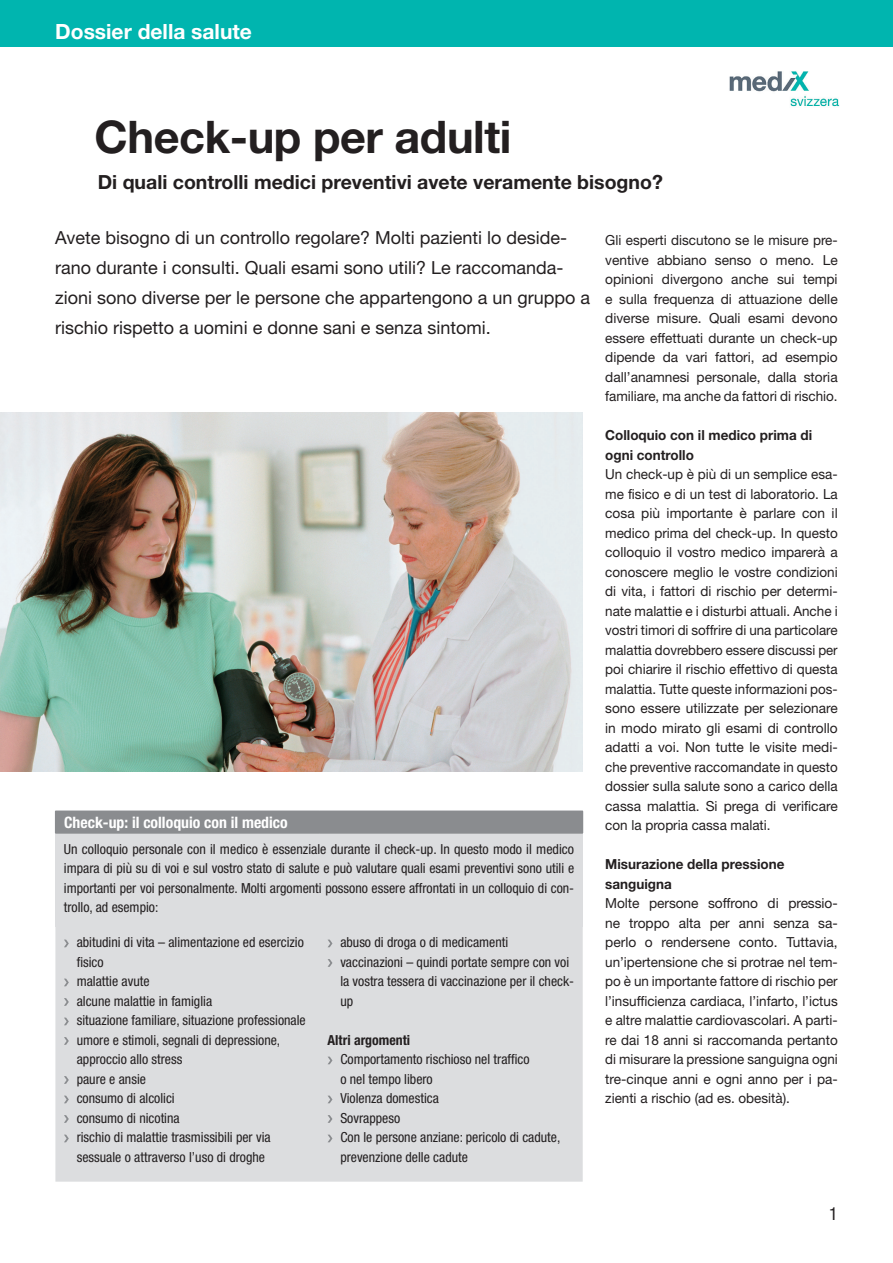
<style>
.page{position:relative;width:893px;height:1263px;background:#fff}
.page>*{position:absolute;margin:0;border:0;box-sizing:border-box;transform-origin:0 0}
.t1{font:700 45px "Helvetica Neue LT Std";letter-spacing:-.01em;color:#231f20}
.t2{font:700 21px "Helvetica Neue LT Std";color:#fff}
.t3{font:700 19.5px "Helvetica Neue LT Std";color:#231f20}
.t4{font:18px/30px "Helvetica Neue LT Std";color:#231f20}
.t5{font:condensed 18px "Helvetica Neue LT Std";color:#231f20}
.t6{font:700 condensed 15.75px "Helvetica Neue LT Std";color:#fff}
.t7{font:13.8px/19.5px "Helvetica Neue LT Std";color:#231f20;text-align:justify}
.t8{font:condensed 13.8px/19.5px "Helvetica Neue LT Std";color:#231f20}
.t9{font:700 13.8px/19.5px "Helvetica Neue LT Std";color:#231f20}
.t10{font:700 condensed 13.8px "Helvetica Neue LT Std";color:#231f20}
</style>
<div class="page">
<div style="left:55px;top:811px;width:528px;height:22px;background:#8a8c8f"></div>
<div style="left:55px;top:833px;width:528px;height:93px;background:#dcdddf"></div>
<div style="left:55px;top:926px;width:528px;height:256px;background:#dcdddf"></div>
<hr style="left:55px;top:833px;width:264px;height:1px;background:#8a8c8f">
<hr style="left:319px;top:833px;width:264px;height:1px;background:#8a8c8f">
<svg style="left:64px;top:939px;width:5px;height:8px"></svg>
<svg style="left:64px;top:978px;width:5px;height:8px"></svg>
<svg style="left:64px;top:998px;width:5px;height:8px"></svg>
<svg style="left:64px;top:1017px;width:5px;height:8px"></svg>
<svg style="left:64px;top:1037px;width:5px;height:8px"></svg>
<svg style="left:64px;top:1076px;width:5px;height:8px"></svg>
<svg style="left:64px;top:1095px;width:5px;height:8px"></svg>
<svg style="left:64px;top:1115px;width:5px;height:8px"></svg>
<svg style="left:64px;top:1134px;width:5px;height:8px"></svg>
<svg style="left:328px;top:939px;width:4px;height:8px"></svg>
<svg style="left:328px;top:959px;width:4px;height:8px"></svg>
<svg style="left:328px;top:1056px;width:4px;height:8px"></svg>
<svg style="left:328px;top:1095px;width:4px;height:8px"></svg>
<svg style="left:328px;top:1115px;width:4px;height:8px"></svg>
<svg style="left:328px;top:1134px;width:4px;height:8px"></svg>
<img style="left:0;top:412px;width:582px;height:360px">
<div style="left:0;top:0;width:893px;height:47px;background:#00b5af"></div>
<img style="left:729px;top:71px;width:111px;height:36px">
<h2 class="t2" style="left:55px;top:18px;width:198px">Dossier della salute</h2>
<h1 class="t1" style="left:95px;top:109px;width:418px">Check-up per adulti</h1>
<h3 class="t3" style="left:98px;top:170px;width:567px">Di quali controlli medici preventivi avete veramente bisogno?</h3>
<p class="t4" style="left:55px;top:222px;width:536px">Avete bisogno di un controllo regolare? Molti pazienti lo deside&shy;rano durante i consulti. Quali esami sono utili? Le raccomanda&shy;zioni sono diverse per le persone che appartengono a un gruppo a rischio rispetto a uomini e donne sani e senza sintomi.</p>
<p class="t6" style="left:64px;top:813px;width:225px">Check-up: il colloquio con il medico</p>
<p class="t8" style="left:64px;top:839px;width:512px;text-align:justify">Un colloquio personale con il medico è essenziale durante il check-up. In questo modo il medico impara di più su di voi e sul vostro stato di salute e può valutare quali esami preventivi sono utili e importanti per voi personalmente. Molti argomenti possono essere affrontati in un colloquio di con&shy;trollo, ad esempio:</p>
<p class="t8" style="left:77px;top:932px;width:231px">abitudini di vita – alimentazione ed esercizio fisico<br>malattie avute<br>alcune malattie in famiglia<br>situazione familiare, situazione professionale umore e stimoli, segnali di depressione, approccio allo stress<br>paure e ansie<br>consumo di alcolici<br>consumo di nicotina<br>rischio di malattie trasmissibili per via sessuale o attraverso l’uso di droghe</p>
<p class="t8" style="left:340px;top:932px;width:235px">abuso di droga o di medicamenti vaccinazioni – quindi portate sempre con voi la vostra tessera di vaccinazione per il check&shy;up</p>
<p class="t10" style="left:328px;top:1031px;width:84px">Altri argomenti</p>
<p class="t8" style="left:340px;top:1049px;width:222px">Comportamento rischioso nel traffico<br>o nel tempo libero<br>Violenza domestica<br>Sovrappeso<br>Con le persone anziane: pericolo di cadute, prevenzione delle cadute</p>
<p class="t7" style="left:605px;top:230px;width:234px">Gli esperti discutono se le misure pre&shy;ventive abbiano senso o meno. Le opinioni divergono anche sui tempi e sulla frequenza di attuazione delle diverse misure. Quali esami devono essere effettuati durante un check-up dipende da vari fattori, ad esempio dall’anamnesi personale, dalla storia familiare, ma anche da fattori di rischio.</p>
<p class="t9" style="left:605px;top:425px;width:208px">Colloquio con il medico prima di ogni controllo</p>
<p class="t7" style="left:605px;top:464px;width:234px">Un check-up è più di un semplice esa&shy;me fisico e di un test di laboratorio. La cosa più importante è parlare con il medico prima del check-up. In questo colloquio il vostro medico imparerà a conoscere meglio le vostre condizioni di vita, i fattori di rischio per determi&shy;nate malattie e i disturbi attuali. Anche i vostri timori di soffrire di una particolare malattia dovrebbero essere discussi per poi chiarire il rischio effettivo di questa malattia. Tutte queste informazioni pos&shy;sono essere utilizzate per selezionare in modo mirato gli esami di controllo adatti a voi. Non tutte le visite medi&shy;che preventive raccomandate in questo dossier sulla salute sono a carico della cassa malattia. Si prega di verificare con la propria cassa malati.</p>
<p class="t9" style="left:605px;top:854px;width:181px">Misurazione della pressione sanguigna</p>
<p class="t7" style="left:605px;top:893px;width:234px">Molte persone soffrono di pressio&shy;ne troppo alta per anni senza sa&shy;perlo o rendersene conto. Tuttavia, un’ipertensione che si protrae nel tem&shy;po è un importante fattore di rischio per l’insufficienza cardiaca, l’infarto, l’ictus e altre malattie cardiovascolari. A parti&shy;re dai 18 anni si raccomanda pertanto di misurare la pressione sanguigna ogni tre-cinque anni e ogni anno per i pa&shy;zienti a rischio (ad es. obesità).</p>
<h3 class="t5" style="left:829px;top:1203px;width:10px">1</h3>
</div>
